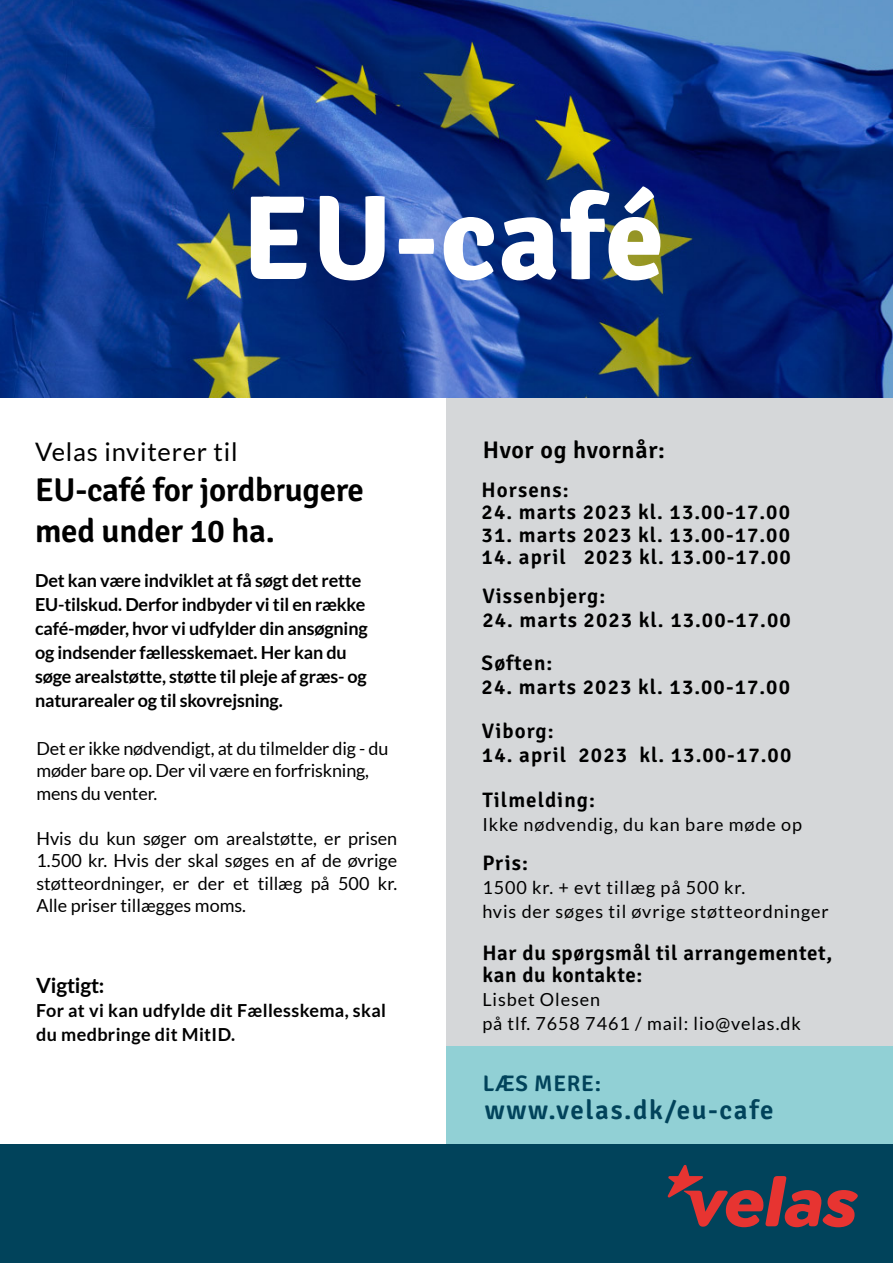
<style>
.page{position:relative;width:893px;height:1263px;background:#fff}
.page>*{position:absolute;margin:0;border:0;box-sizing:border-box;transform-origin:0 0}
.t1{font:700 120px "Signika";letter-spacing:.01em;color:#fff}
.t2{font:600 33px/40.5px "Signika";letter-spacing:-.01em;color:#000}
.t3{font:600 27px "Signika";letter-spacing:.06em;color:#01435b}
.t4{font:25.5px "Lato";letter-spacing:.03em;color:#000}
.t5{font:600 24px "Signika";letter-spacing:.03em;color:#000}
.t6{font:600 22.5px "Signika";letter-spacing:.03em;color:#01435b}
.t7{font:600 21px/43.3px "Signika";letter-spacing:.05em;color:#000}
.t8{font:600 21px/22.5px "Signika";letter-spacing:.03em;color:#000}
.t9{font:700 21px "Lato";letter-spacing:-.01em;color:#000}
.t10{font:18px/22.5px "Lato";color:#000}
.t11{font:700 18px/24px "Lato";letter-spacing:-.01em;color:#000}
.t12{font:18px/24px "Lato";letter-spacing:.05em;color:#000}
.t13{font:700 18px/24px "Lato";letter-spacing:.02em;color:#000}
</style>
<div class="page">
<div style="left:446px;top:398px;width:447px;height:746px;background:#d5d7d9"></div>
<img style="left:0;top:0;width:893px;height:398px">
<div style="left:446px;top:1046px;width:447px;height:98px;background:#91d0d5"></div>
<div style="left:0;top:1144px;width:893px;height:119px;background:#01435b"></div>
<svg style="left:667px;top:1164px;width:191px;height:63px"></svg>
<h1 class="t1" style="left:242px;top:152px;width:424px">EU-café</h1>
<h3 class="t4" style="left:35px;top:437px;width:204px">Velas inviterer til</h3>
<h2 class="t2" style="left:35px;top:468px;width:330px">EU-café for jordbrugere med under 10 ha.</h2>
<p class="t11" style="left:35px;top:568px;width:334px">Det kan være indviklet at få søgt det rette EU-tilskud. Derfor indbyder vi til en række café-møder, hvor vi udfylder din ansøgning og indsender fællesskemaet. Her kan du søge arealstøtte, støtte til pleje af græs- og naturarealer og til skovrejsning.</p>
<p class="t10" style="left:36px;top:737px;width:354px">Det er ikke nødvendigt, at du tilmelder dig - du møder bare op. Der vil være en forfriskning, mens du venter.</p>
<p class="t10" style="left:36px;top:827px;width:362px;text-align:justify">Hvis du kun søger om arealstøtte, er prisen 1.500 kr. Hvis der skal søges en af de øvrige støtteordninger, er der et tillæg på 500 kr.<br>Alle priser tillægges moms.</p>
<p class="t9" style="left:36px;top:973px;width:70px">Vigtigt:</p>
<p class="t13" style="left:36px;top:998px;width:351px">For at vi kan udfylde dit Fællesskema, skal du medbringe dit MitID.</p>
<h3 class="t5" style="left:483px;top:432px;width:184px">Hvor og hvornår:</h3>
<p class="t7" style="left:482px;top:467px;width:88px">Horsens:</p>
<p class="t7" style="left:482px;top:489px;width:310px">24. marts 2023 kl. 13.00-17.00</p>
<p class="t7" style="left:482px;top:512px;width:310px">31. marts 2023 kl. 13.00-17.00</p>
<p class="t7" style="left:482px;top:534px;width:311px">14. april 2023 kl. 13.00-17.00</p>
<p class="t7" style="left:482px;top:572px;width:124px">Vissenbjerg:</p>
<p class="t7" style="left:482px;top:596px;width:311px">24. marts 2023 kl. 13.00-17.00<br>Søften:</p>
<p class="t7" style="left:482px;top:663px;width:310px;line-height:44.2px">24. marts 2023 kl. 13.00-17.00<br>Viborg:</p>
<p class="t7" style="left:482px;top:732px;width:311px">14. april 2023 kl. 13.00-17.00</p>
<p class="t7" style="left:482px;top:777px;width:114px">Tilmelding:</p>
<p class="t12" style="left:482px;top:813px;width:321px">Ikke nødvendig, du kan bare møde op</p>
<p class="t7" style="left:482px;top:840px;width:47px">Pris:</p>
<p class="t12" style="left:482px;top:875px;width:348px">1500 kr. + evt tillæg på 500 kr.<br>hvis der søges til øvrige støtteordninger</p>
<p class="t8" style="left:482px;top:940px;width:352px">Har du spørgsmål til arrangementet, kan du kontakte:</p>
<p class="t12" style="left:482px;top:987px;width:320px">Lisbet Olesen<br>på tlf. 7658 7461 / mail: lio@velas.dk</p>
<p class="t6" style="left:483px;top:1067px;width:120px">LÆS MERE:</p>
<h3 class="t3" style="left:485px;top:1090px;width:290px">www.velas.dk/eu-cafe</h3>
</div>
